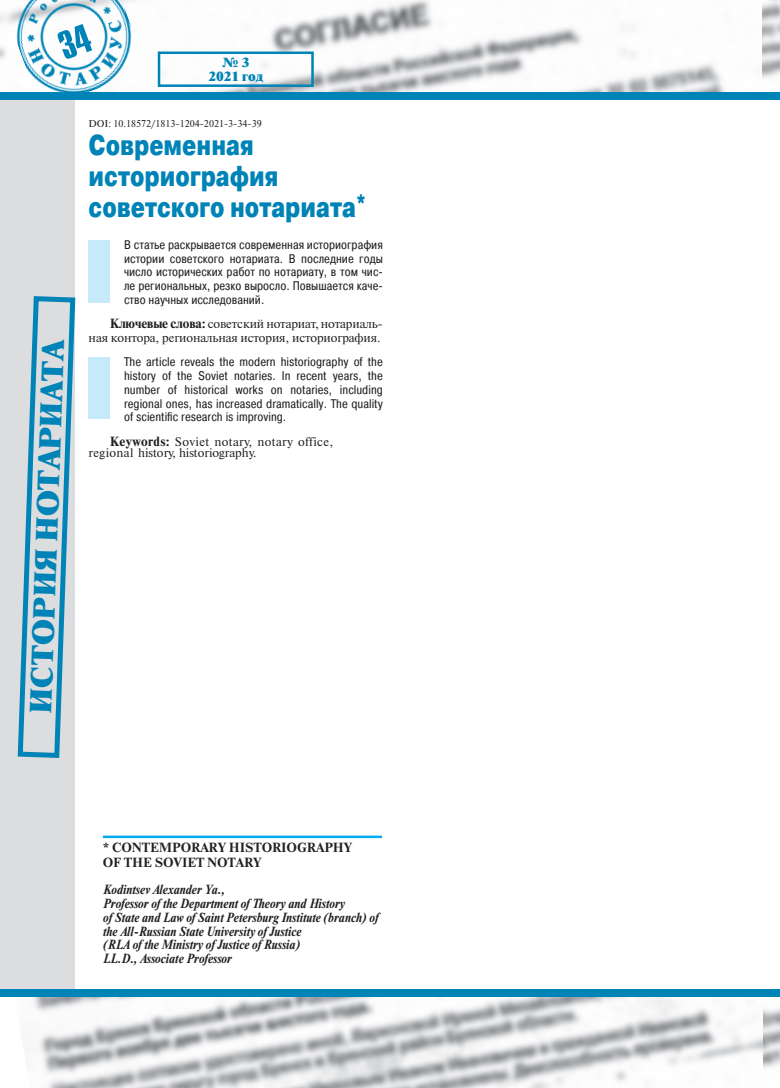
<style>
.page{position:relative;width:780px;height:1088px;background:#fff}
.page>*{position:absolute;margin:0;border:0;box-sizing:border-box;transform-origin:0 0}
.t1{font:900 28.75px/31.2px "Pragmatica Cond";color:#0083b6;scale:.85 1}
.t2{font:28.75px "Newton XC";color:#0083b6}
.t3{font:12.5px/13.8px "Pragmatica Cond";color:#231f20;text-align:justify}
.t4{font:italic 700 12.5px/13.8px "Newton C";color:#231f20;scale:.9 1}
.t5{font:12.5px/13.8px "Newton C";letter-spacing:-.01em;color:#231f20;text-align:right}
.t6{font:12.5px/11.1px "Newton C";letter-spacing:.03em;color:#231f20}
.t7{font:700 12.5px/15px "Newton C";color:#231f20}
.t8{font:12.5px/13.8px "Newton XC";color:#0083b6;text-align:center}
.t9{font:10px "Newton C";color:#231f20}
.s1{font-weight:700}
</style>
<div class="page">
<img style="left:0;top:0;width:780px;height:93px">
<img style="left:24px;top:997px;width:756px;height:91px">
<div style="left:0;top:97px;width:74px;height:892px;background:#dcdddf"></div>
<div style="left:762px;top:93px;width:18px;height:7px;background:#0083b6"></div>
<svg style="left:156px;top:50px;width:159px;height:38px"></svg>
<div style="left:0;top:93px;width:762px;height:7px;background:#0083b6"></div>
<img style="left:2px;top:0;width:145px;height:109px">
<div style="left:0;top:989px;width:780px;height:8px;background:#0083b6"></div>
<svg style="left:17px;top:293px;width:59px;height:467px"></svg>
<hr style="left:103px;top:835px;width:279px;height:3px;background:#00aeef">
<div style="left:89px;top:240px;width:21px;height:62px;background:#c6eafa"></div>
<div style="left:89px;top:357px;width:21px;height:61px;background:#c6eafa"></div>
<svg style="left:56px;top:23px;width:38px;height:37px"></svg>
<h1 class="t2" style="left:24px;top:713px;width:375px;rotate:-88deg">ИСТОРИЯ НОТАРИАТА</h1>
<p class="t8" style="left:208px;top:56px;width:56px">№ 3<br>2021 год</p>
<p class="t9" style="left:89px;top:120px;width:175px">DOI: 10.18572/1813-1204-2021-3-34-39</p>
<h1 class="t1" style="left:89px;top:130px;width:328px">Современная историография советского нотариата*</h1>
<p class="t3" style="left:124px;top:238px;width:260px">В статье раскрывается современная историография истории советского нотариата. В последние годы число исторических работ по нотариату, в том чис&shy;ле региональных, резко выросло. Повышается каче&shy;ство научных исследований.</p>
<p class="t5" style="left:89px;top:318px;width:296px"><span class="s1">Ключевые слова:</span> советский нотариат, нотариаль&shy;ная контора, региональная история, историография.</p>
<p class="t3" style="left:124px;top:356px;width:260px">The article reveals the modern historiography of the history of the Soviet notaries. In recent years, the number of historical works on notaries, including regional ones, has increased dramatically. The quality of scientific research is improving.</p>
<p class="t6" style="left:89px;top:437px;width:246px;text-indent:21px"><span class="s1">Keywords:</span> Soviet notary, notary office, regional history, historiography.</p>
<p class="t7" style="left:103px;top:840px;width:251px">* CONTEMPORARY HISTORIOGRAPHY<br>OF THE SOVIET NOTARY</p>
<p class="t4" style="left:103px;top:884px;width:307px">Kodintsev Alexander Ya.,<br>Professor of the Department of Theory and History<br>of State and Law of Saint Petersburg Institute (branch) of the All-Russian State University of Justice<br>(RLA of the Ministry of Justice of Russia)<br>LL.D., Associate Professor</p>
</div>
